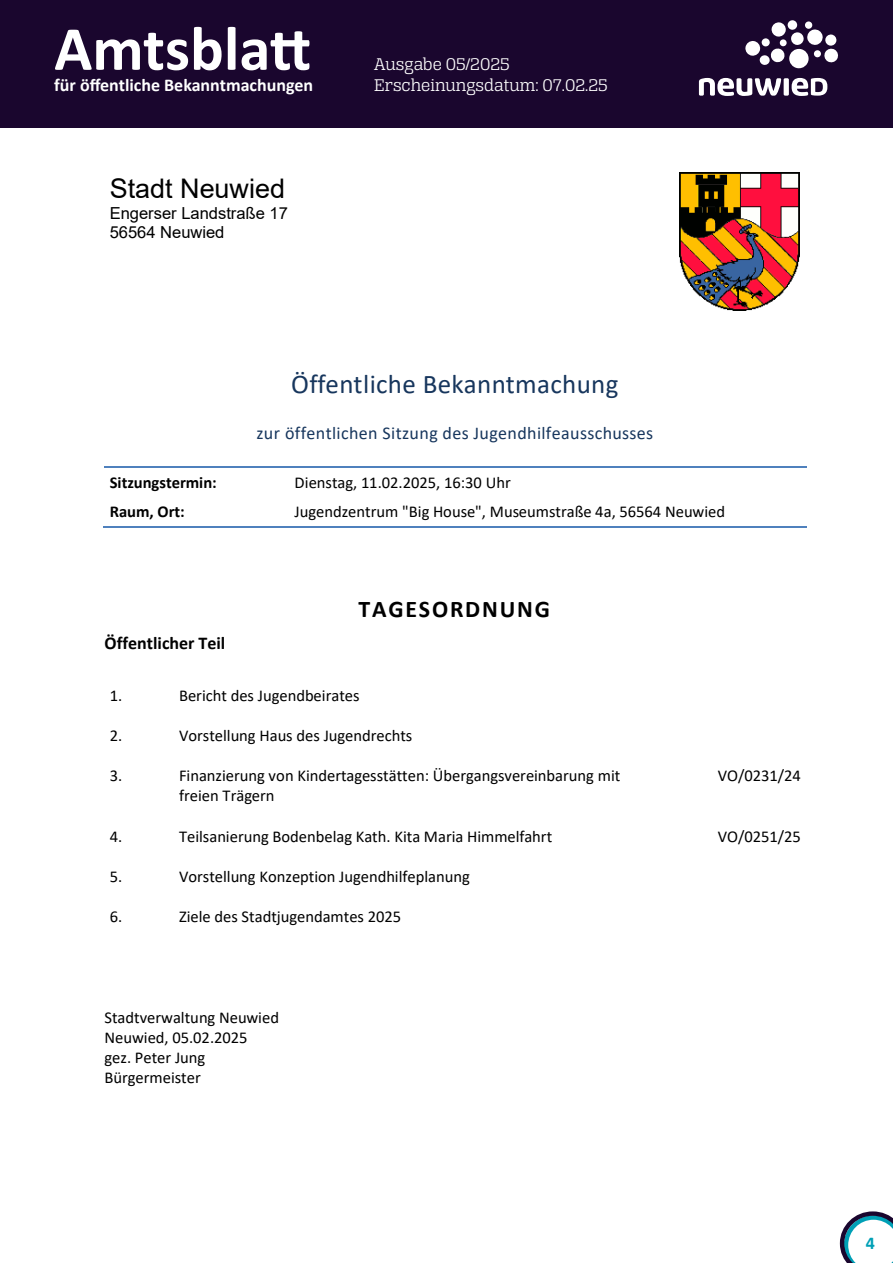
<style>
.page{position:relative;width:893px;height:1263px;background:#fff}
.page>*{position:absolute;margin:0;border:0;box-sizing:border-box;transform-origin:0 0}
.t1{font:700 63px "Calibri";color:#fff}
.t2{font:27px "Calibri";letter-spacing:.015em;color:#17365d}
.t3{font:27px "Arial";color:#000}
.t4{font:700 24px "Calibri";letter-spacing:.075em;color:#000}
.t5{font:18px "Calibri";letter-spacing:.02em;color:#17365d}
.t6{font:18px/21.6px "Alianza Slab 300";color:#fff}
.t7{font:700 18px "Calibri";color:#fff}
.t8{font:700 18px "Calibri";color:#000}
.t9{font:700 18px "Calibri";color:#00a0b6}
.t10{font:16.5px/20.1px "Calibri";color:#000}
.t11{font:16.5px/18.9px "Arial";color:#000}
.t12{font:700 16.5px "Calibri";color:#000}
</style>
<div class="page">
<svg style="left:840px;top:1211px;width:53px;height:52px"></svg>
<div style="left:0;top:0;width:893px;height:128px;background:#1a062e"></div>
<svg style="left:745px;top:22px;width:93px;height:47px"></svg>
<div style="left:787px;top:20px;width:10px;height:10px;background:#fff;border-radius:50%"></div>
<svg style="left:699px;top:78px;width:128px;height:18px"></svg>
<hr style="left:104px;top:466px;width:186px;height:2px;background:#4f81bd">
<hr style="left:291px;top:466px;width:515px;height:2px;background:#4f81bd">
<hr style="left:103px;top:526px;width:187px;height:2px;background:#4f81bd">
<hr style="left:290px;top:526px;width:516px;height:2px;background:#4f81bd">
<img style="left:679px;top:173px;width:121px;height:137px">
<h1 class="t1" style="left:54px;top:4px;width:258px">Amtsblatt</h1>
<p class="t7" style="left:54px;top:73px;width:260px">für öffentliche Bekanntmachungen</p>
<h2 class="t3" style="left:110px;top:170px;width:177px">Stadt Neuwied</h2>
<p class="t11" style="left:110px;top:204px;width:180px">Engerser Landstraße 17<br>56564 Neuwied</p>
<p class="t6" style="left:374px;top:53px;width:235px">Ausgabe 05/2025<br>Erscheinungsdatum: 07.02.25</p>
<h2 class="t2" style="left:291px;top:365px;width:329px">Öffentliche Bekanntmachung</h2>
<p class="t5" style="left:256px;top:420px;width:398px">zur öffentlichen Sitzung des Jugendhilfeausschusses</p>
<p class="t12" style="left:110px;top:471px;width:109px">Sitzungstermin:</p>
<p class="t10" style="left:295px;top:472px;width:218px">Dienstag, 11.02.2025, 16:30 Uhr</p>
<p class="t12" style="left:110px;top:500px;width:77px">Raum, Ort:</p>
<p class="t10" style="left:295px;top:501px;width:432px">Jugendzentrum "Big House", Museumstraße 4a, 56564 Neuwied</p>
<p class="t8" style="left:104px;top:630px;width:122px">Öffentlicher Teil</p>
<h3 class="t4" style="left:358px;top:592px;width:193px">TAGESORDNUNG</h3>
<p class="t10" style="left:110px;top:685px;width:14px">1.</p>
<p class="t10" style="left:179px;top:685px;width:182px">Bericht des Jugendbeirates</p>
<p class="t10" style="left:110px;top:725px;width:14px">2.</p>
<p class="t10" style="left:179px;top:725px;width:235px">Vorstellung Haus des Jugendrechts</p>
<p class="t10" style="left:110px;top:765px;width:14px">3.</p>
<p class="t10" style="left:179px;top:765px;width:443px">Finanzierung von Kindertagesstätten: Übergangsvereinbarung mit freien Trägern</p>
<p class="t10" style="left:718px;top:765px;width:85px">VO/0231/24</p>
<p class="t10" style="left:110px;top:826px;width:14px">4.</p>
<p class="t10" style="left:179px;top:826px;width:375px">Teilsanierung Bodenbelag Kath. Kita Maria Himmelfahrt</p>
<p class="t10" style="left:718px;top:826px;width:85px">VO/0251/25</p>
<p class="t10" style="left:110px;top:866px;width:14px">5.</p>
<p class="t10" style="left:179px;top:866px;width:292px">Vorstellung Konzeption Jugendhilfeplanung</p>
<p class="t10" style="left:110px;top:906px;width:14px">6.</p>
<p class="t10" style="left:179px;top:906px;width:224px">Ziele des Stadtjugendamtes 2025</p>
<p class="t10" style="left:104px;top:1007px;width:176px">Stadtverwaltung Neuwied<br>Neuwied, 05.02.2025<br>gez. Peter Jung<br>Bürgermeister</p>
<p class="t9" style="left:866px;top:1230px;width:11px">4</p>
</div>
